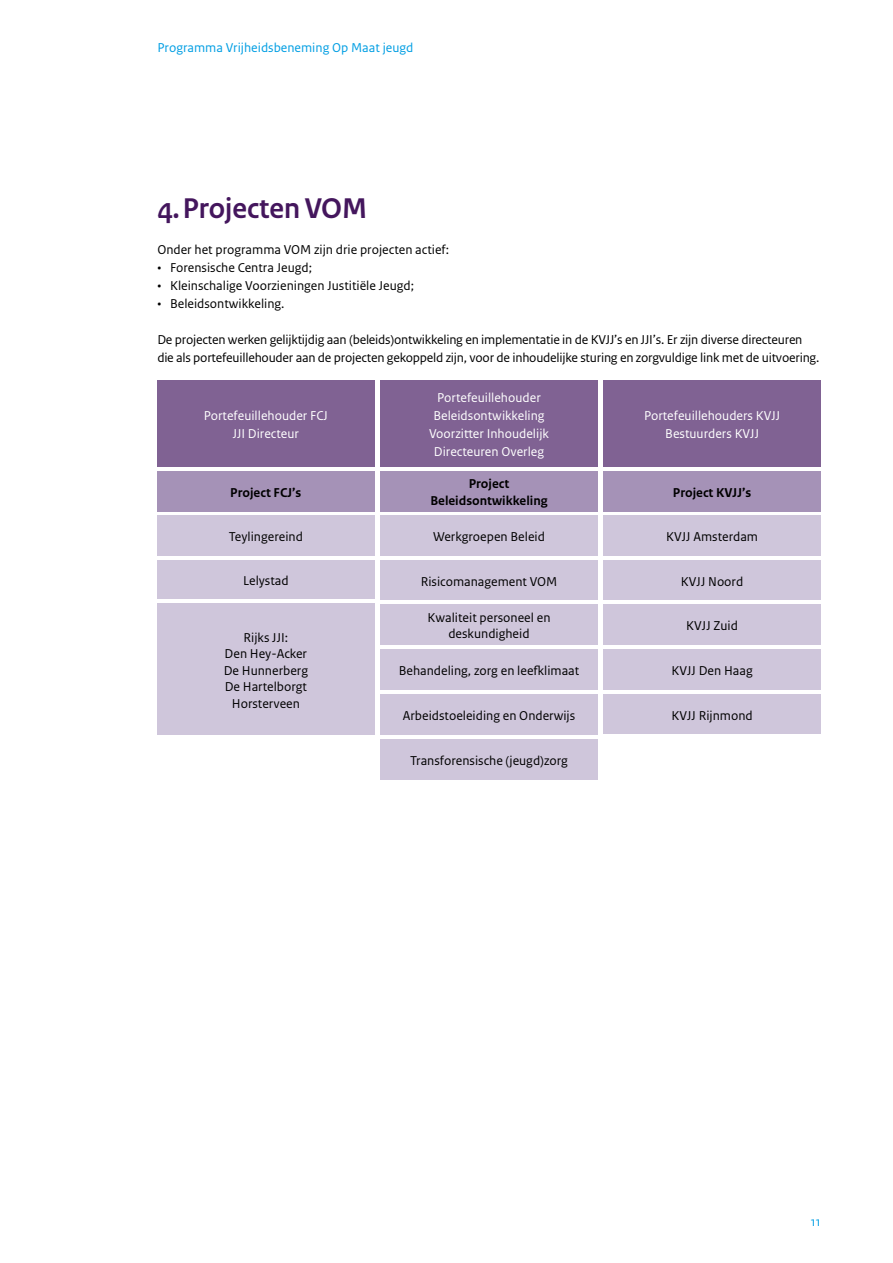
<style>
.page{position:relative;width:893px;height:1263px;background:#fff}
.page>*{position:absolute;margin:0;border:0;box-sizing:border-box;transform-origin:0 0}
.H2_RO_Kop{font:700 30px "Rijksoverheid Sans Heading";color:#44165d}
.P_RO_Broodtekst_Sans{font:13.5px/16.5px "Rijksoverheid Sans Text";color:#000;text-align:center}
.t1{font:13.5px/18px "Rijksoverheid Sans Text";color:#fff;text-align:center}
.t2{font:700 13.5px/16.5px "Rijksoverheid Sans Text";color:#000;text-align:center}
.t3{font:13.5px "Rijksoverheid Sans Text Regular 2";color:#009ee3}
.t4{font:13.5px "Rijksoverheid Sans Text";color:#009ee3}
</style>
<div class="page">
<div style="left:157px;top:380px;width:217px;height:86px;background:#806293"></div>
<div style="left:157px;top:471px;width:217px;height:40px;background:#a592b7"></div>
<div style="left:157px;top:516px;width:217px;height:40px;background:#cfc6db"></div>
<div style="left:157px;top:561px;width:217px;height:38px;background:#cfc6db"></div>
<div style="left:157px;top:604px;width:217px;height:131px;background:#cfc6db"></div>
<div style="left:380px;top:380px;width:218px;height:86px;background:#806293"></div>
<div style="left:380px;top:471px;width:218px;height:40px;background:#a592b7"></div>
<div style="left:380px;top:516px;width:218px;height:40px;background:#cfc6db"></div>
<div style="left:380px;top:561px;width:218px;height:39px;background:#cfc6db"></div>
<div style="left:380px;top:605px;width:218px;height:40px;background:#cfc6db"></div>
<div style="left:380px;top:649px;width:218px;height:41px;background:#cfc6db"></div>
<div style="left:380px;top:694px;width:218px;height:41px;background:#cfc6db"></div>
<div style="left:380px;top:739px;width:218px;height:41px;background:#cfc6db"></div>
<div style="left:604px;top:380px;width:217px;height:86px;background:#806293"></div>
<div style="left:604px;top:471px;width:217px;height:40px;background:#a592b7"></div>
<div style="left:604px;top:605px;width:217px;height:40px;background:#cfc6db"></div>
<div style="left:604px;top:561px;width:217px;height:39px;background:#cfc6db"></div>
<div style="left:604px;top:694px;width:217px;height:40px;background:#cfc6db"></div>
<div style="left:604px;top:516px;width:217px;height:40px;background:#cfc6db"></div>
<div style="left:604px;top:649px;width:217px;height:41px;background:#cfc6db"></div>
<p class="t3" style="left:157px;top:40px;width:258px">Programma Vrijheidsbeneming Op Maat jeugd</p>
<h2 class="H2_RO_Kop" style="left:157px;top:191px;width:211px">4.Projecten VOM</h2>
<p class="P_RO_Broodtekst_Sans" style="left:157px;top:241px;width:293px">Onder het programma VOM zijn drie projecten actief:</p>
<p class="P_RO_Broodtekst_Sans" style="left:157px;top:259px;width:156px">• Forensische Centra Jeugd;</p>
<p class="P_RO_Broodtekst_Sans" style="left:157px;top:277px;width:258px">• Kleinschalige Voorzieningen Justitiële Jeugd;</p>
<p class="P_RO_Broodtekst_Sans" style="left:157px;top:295px;width:129px">• Beleidsontwikkeling.</p>
<p class="P_RO_Broodtekst_Sans" style="left:157px;top:331px;width:664px;line-height:18px;text-align:left">De projecten werken gelijktijdig aan (beleids)ontwikkeling en implementatie in de KVJJ’s en JJI’s. Er zijn diverse directeuren die als portefeuillehouder aan de projecten gekoppeld zijn, voor de inhoudelijke sturing en zorgvuldige link met de uitvoering.</p>
<p class="t1" style="left:204px;top:406px;width:126px">Portefeuillehouder FCJ<br>JJI Directeur</p>
<p class="t2" style="left:230px;top:484px;width:73px">Project FCJ’s</p>
<p class="P_RO_Broodtekst_Sans" style="left:229px;top:529px;width:76px">Teylingereind</p>
<p class="P_RO_Broodtekst_Sans" style="left:243px;top:573px;width:47px">Lelystad</p>
<p class="P_RO_Broodtekst_Sans" style="left:224px;top:629px;width:86px">Rijks JJI:<br>Den Hey-Acker<br>De Hunnerberg<br>De Hartelborgt<br>Horsterveen</p>
<p class="t1" style="left:429px;top:388px;width:121px">Portefeuillehouder<br>Beleidsontwikkeling<br>Voorzitter Inhoudelijk<br>Directeuren Overleg</p>
<p class="t2" style="left:430px;top:476px;width:119px">Project<br>Beleidsontwikkeling</p>
<p class="P_RO_Broodtekst_Sans" style="left:433px;top:529px;width:113px">Werkgroepen Beleid</p>
<p class="P_RO_Broodtekst_Sans" style="left:421px;top:573px;width:138px">Risicomanagement VOM</p>
<p class="P_RO_Broodtekst_Sans" style="left:427px;top:609px;width:124px">Kwaliteit personeel en deskundigheid</p>
<p class="P_RO_Broodtekst_Sans" style="left:399px;top:663px;width:182px">Behandeling, zorg en leefklimaat</p>
<p class="P_RO_Broodtekst_Sans" style="left:403px;top:708px;width:174px">Arbeidstoeleiding en Onderwijs</p>
<p class="P_RO_Broodtekst_Sans" style="left:410px;top:752px;width:159px">Transforensische (jeugd)zorg</p>
<p class="t1" style="left:644px;top:406px;width:138px">Portefeuillehouders KVJJ<br>Bestuurders KVJJ</p>
<p class="t2" style="left:673px;top:484px;width:80px">Project KVJJ’s</p>
<p class="P_RO_Broodtekst_Sans" style="left:666px;top:529px;width:93px">KVJJ Amsterdam</p>
<p class="P_RO_Broodtekst_Sans" style="left:681px;top:573px;width:64px">KVJJ Noord</p>
<p class="P_RO_Broodtekst_Sans" style="left:686px;top:618px;width:53px">KVJJ Zuid</p>
<p class="P_RO_Broodtekst_Sans" style="left:672px;top:663px;width:83px">KVJJ Den Haag</p>
<p class="P_RO_Broodtekst_Sans" style="left:671px;top:707px;width:83px">KVJJ Rijnmond</p>
<p class="t4" style="left:811px;top:1214px;width:11px">11</p>
</div>
